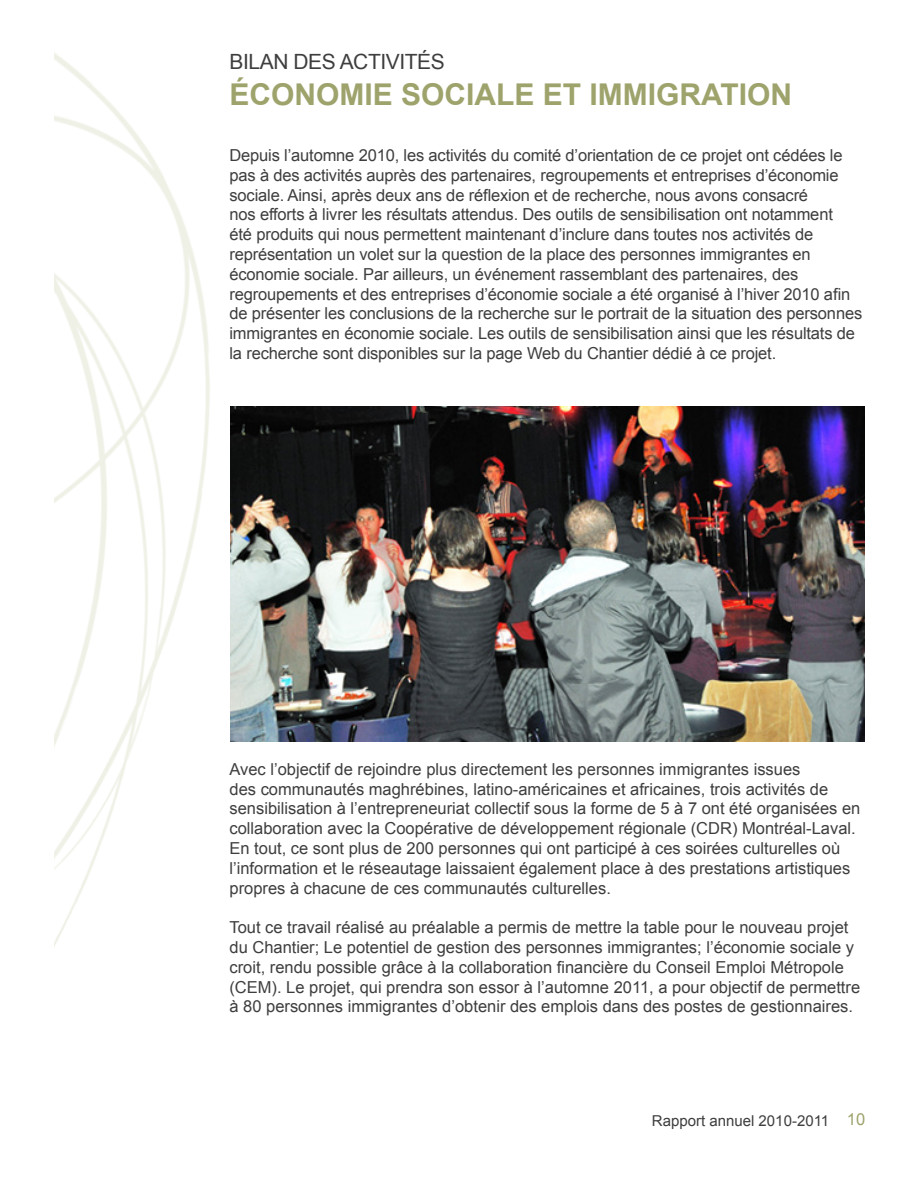
<style>
.page{position:relative;width:918px;height:1188px;background:#fff}
.page>*{position:absolute;margin:0;border:0;box-sizing:border-box;transform-origin:0 0}
.Green_bold_title{font:700 30px "Arial";color:#9ea36c}
.small_title{font:21px "Arial";letter-spacing:-.02em;color:#3e3e3f}
.texte{font:16.5px/19.8px "Arial";color:#3e3e3f}
.t1{font:15px "Arial";color:#3e3e3f}
.s1{font-size:16.5px;color:#9ea36c}
</style>
<div class="page">
<img style="left:54px;top:52px;width:156px;height:895px">
<img style="left:230px;top:406px;width:635px;height:335px">
<p class="small_title" style="left:230px;top:48px;width:217px">BILAN DES ACTIVITÉS</p>
<p class="Green_bold_title" style="left:230px;top:75px;width:564px">ÉCONOMIE SOCIALE ET IMMIGRATION</p>
<p class="texte" style="left:230px;top:146px;width:634px">Depuis l’automne 2010, les activités du comité d’orientation de ce projet ont cédées le pas à des activités auprès des partenaires, regroupements et entreprises d’économie sociale. Ainsi, après deux ans de réflexion et de recherche, nous avons consacré<br>nos efforts à livrer les résultats attendus. Des outils de sensibilisation ont notamment<br>été produits qui nous permettent maintenant d’inclure dans toutes nos activités de représentation un volet sur la question de la place des personnes immigrantes en économie sociale. Par ailleurs, un événement rassemblant des partenaires, des regroupements et des entreprises d’économie sociale a été organisé à l’hiver 2010 afin de présenter les conclusions de la recherche sur le portrait de la situation des personnes immigrantes en économie sociale. Les outils de sensibilisation ainsi que les résultats de la recherche sont disponibles sur la page Web du Chantier dédié à ce projet.</p>
<p class="texte" style="left:230px;top:759px;width:632px">Avec l’objectif de rejoindre plus directement les personnes immigrantes issues<br>des communautés maghrébines, latino-américaines et africaines, trois activités de sensibilisation à l’entrepreneuriat collectif sous la forme de 5 à 7 ont été organisées en collaboration avec la Coopérative de développement régionale (CDR) Montréal-Laval.<br>En tout, ce sont plus de 200 personnes qui ont participé à ces soirées culturelles où l’information et le réseautage laissaient également place à des prestations artistiques propres à chacune de ces communautés culturelles.</p>
<p class="texte" style="left:230px;top:918px;width:632px">Tout ce travail réalisé au préalable a permis de mettre la table pour le nouveau projet du Chantier; Le potentiel de gestion des personnes immigrantes; l’économie sociale y croit, rendu possible grâce à la collaboration financière du Conseil Emploi Métropole (CEM). Le projet, qui prendra son essor à l’automne 2011, a pour objectif de permettre à 80 personnes immigrantes d’obtenir des emplois dans des postes de gestionnaires.</p>
<p class="t1" style="left:652px;top:1111px;width:215px">Rapport annuel 2010-2011 <span class="s1">10</span></p>
</div>
